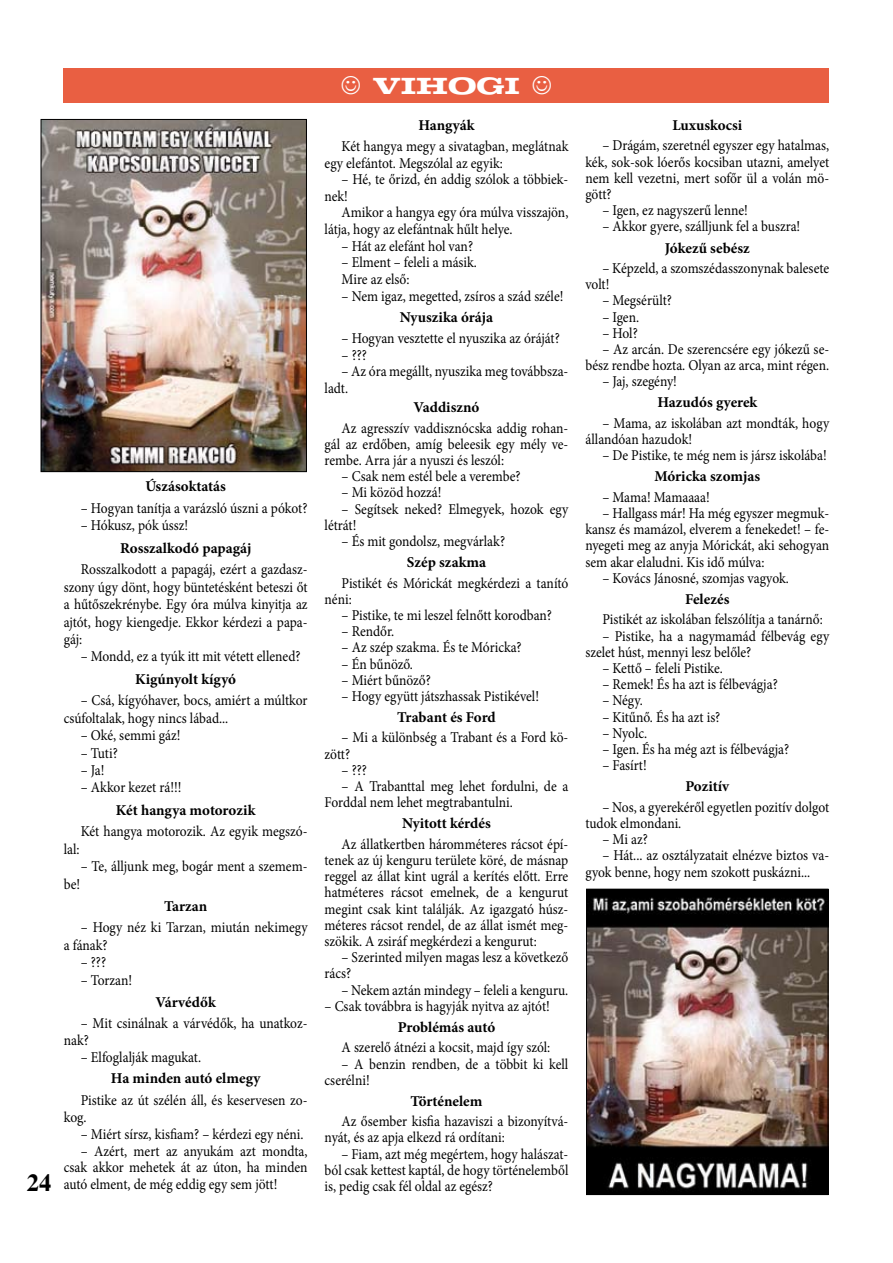
<style>
.page{position:relative;width:893px;height:1263px;background:#fff}
.page>*{position:absolute;margin:0;border:0;box-sizing:border-box;transform-origin:0 0}
.t1{font:700 24px "Clarendon Extended";color:#fff}
.t2{font:700 24px "CG Times";color:#000}
.t3{font:15px/16.2px "Minion Pro";color:#000;scale:.9 1}
.t4{font:700 15px "Minion Pro";color:#000}
</style>
<div class="page">
<div style="left:64px;top:68px;width:765px;height:34px;background:#e95f42"></div>
<img style="left:43px;top:121px;width:262px;height:349px">
<div style="left:41px;top:119px;width:266px;height:353px;border:1px solid #000"></div>
<img style="left:588px;top:891px;width:238px;height:302px">
<div style="left:586px;top:889px;width:242px;height:306px;border:1px solid #000"></div>
<h1 class="t2" style="left:27px;top:1168px;width:13px">24</h1>
<p class="t4" style="left:145px;top:476px;width:82px">Úszásoktatás</p>
<p class="t3" style="left:81px;top:500px;width:253px">– Hogyan tanítja a varázsló úszni a pókot?</p>
<p class="t3" style="left:81px;top:518px;width:121px">– Hókusz, pók ússz!</p>
<p class="t4" style="left:120px;top:537px;width:133px">Rosszalkodó papagáj</p>
<p class="t3" style="left:64px;top:561px;width:272px;line-height:17.4px;text-align:justify;text-indent:17px">Rosszalkodott a papagáj, ezért a gazdasz&shy;szony úgy dönt, hogy büntetésként beteszi őt a hűtőszekrénybe. Egy óra múlva kinyitja az ajtót, hogy kiengedje. Ekkor kérdezi a papa&shy;gáj:</p>
<p class="t3" style="left:81px;top:649px;width:246px">– Mondd, ez a tyúk itt mit vétett ellened?</p>
<p class="t4" style="left:135px;top:668px;width:102px">Kigúnyolt kígyó</p>
<p class="t3" style="left:64px;top:692px;width:272px;line-height:17.4px;text-indent:17px">– Csá, kígyóhaver, bocs, amiért a múltkor csúfoltalak, hogy nincs lábad...</p>
<p class="t3" style="left:81px;top:727px;width:112px">– Oké, semmi gáz!</p>
<p class="t3" style="left:81px;top:745px;width:43px">– Tuti?</p>
<p class="t3" style="left:81px;top:762px;width:28px">– Ja!</p>
<p class="t3" style="left:81px;top:779px;width:113px">– Akkor kezet rá!!!</p>
<p class="t4" style="left:116px;top:799px;width:141px">Két hangya motorozik</p>
<p class="t3" style="left:81px;top:823px;width:253px">Két hangya motorozik. Az egyik megszó-</p>
<p class="t3" style="left:64px;top:841px;width:19px">lal:</p>
<p class="t3" style="left:81px;top:858px;width:253px">– Te, álljunk meg, bogár ment a szemem-</p>
<p class="t3" style="left:64px;top:876px;width:20px">be!</p>
<p class="t4" style="left:164px;top:895px;width:45px">Tarzan</p>
<p class="t3" style="left:64px;top:919px;width:272px;line-height:17.4px;text-indent:17px">– Hogy néz ki Tarzan, miután nekimegy a fának?</p>
<p class="t3" style="left:81px;top:954px;width:30px">– ???</p>
<p class="t3" style="left:81px;top:972px;width:59px">– Torzan!</p>
<p class="t4" style="left:156px;top:991px;width:62px">Várvédők</p>
<p class="t3" style="left:64px;top:1014px;width:272px;line-height:17px;text-indent:17px">– Mit csinálnak a várvédők, ha unatkoz&shy;nak?</p>
<p class="t3" style="left:81px;top:1049px;width:135px">– Elfoglalják magukat.</p>
<p class="t4" style="left:111px;top:1068px;width:151px">Ha minden autó elmegy</p>
<p class="t3" style="left:64px;top:1091px;width:272px;line-height:17px;text-indent:17px">Pistike az út szélén áll, és keservesen zo&shy;kog.</p>
<p class="t3" style="left:81px;top:1126px;width:249px">– Miért sírsz, kisfiam? – kérdezi egy néni.</p>
<p class="t3" style="left:64px;top:1142px;width:272px;line-height:17px;text-align:justify;text-indent:17px">– Azért, mert az anyukám azt mondta, csak akkor mehetek át az úton, ha minden autó elment, de még eddig egy sem jött!</p>
<h1 class="t1" style="left:373px;top:70px;width:148px">VIHOGI</h1>
<p class="t4" style="left:418px;top:115px;width:58px">Hangyák</p>
<p class="t3" style="left:325px;top:138px;width:272px;line-height:16.6px;text-indent:17px">Két hangya megy a sivatagban, meglátnak egy elefántot. Megszólal az egyik:</p>
<p class="t3" style="left:325px;top:171px;width:272px;line-height:16.6px;text-indent:17px">– Hé, te őrizd, én addig szólok a többiek&shy;nek!</p>
<p class="t3" style="left:325px;top:204px;width:272px;line-height:16.6px;text-indent:17px">Amikor a hangya egy óra múlva visszajön, látja, hogy az elefántnak hűlt helye.</p>
<p class="t3" style="left:342px;top:238px;width:148px">– Hát az elefánt hol van?</p>
<p class="t3" style="left:342px;top:254px;width:152px;line-height:16.6px">– Elment – feleli a másik.<br>Mire az első:</p>
<p class="t3" style="left:342px;top:288px;width:248px">– Nem igaz, megetted, zsíros a szád széle!</p>
<p class="t4" style="left:400px;top:307px;width:95px">Nyuszika órája</p>
<p class="t3" style="left:342px;top:330px;width:244px">– Hogyan vesztette el nyuszika az óráját?</p>
<p class="t3" style="left:342px;top:347px;width:30px">– ???</p>
<p class="t3" style="left:325px;top:363px;width:272px;line-height:16.6px;text-indent:17px">– Az óra megállt, nyuszika meg továbbsza&shy;ladt.</p>
<p class="t4" style="left:413px;top:397px;width:67px">Vaddisznó</p>
<p class="t3" style="left:325px;top:420px;width:272px;text-align:justify;text-indent:17px">Az agresszív vaddisznócska addig rohan&shy;gál az erdőben, amíg beleesik egy mély ve&shy;rembe. Arra jár a nyuszi és leszól:</p>
<p class="t3" style="left:342px;top:468px;width:200px">– Csak nem estél bele a verembe?</p>
<p class="t3" style="left:342px;top:484px;width:113px">– Mi közöd hozzá!</p>
<p class="t3" style="left:325px;top:501px;width:272px;text-indent:17px">– Segítsek neked? Elmegyek, hozok egy létrát!</p>
<p class="t3" style="left:342px;top:533px;width:183px">– És mit gondolsz, megvárlak?</p>
<p class="t4" style="left:407px;top:552px;width:81px">Szép szakma</p>
<p class="t3" style="left:325px;top:575px;width:272px;text-indent:17px">Pistikét és Mórickát megkérdezi a tanító néni:</p>
<p class="t3" style="left:342px;top:607px;width:235px">– Pistike, te mi leszel felnőtt korodban?</p>
<p class="t3" style="left:342px;top:623px;width:60px">– Rendőr.</p>
<p class="t3" style="left:342px;top:639px;width:202px">– Az szép szakma. És te Móricka?</p>
<p class="t3" style="left:342px;top:656px;width:81px">– Én bűnöző.</p>
<p class="t3" style="left:342px;top:672px;width:101px">– Miért bűnöző?</p>
<p class="t3" style="left:342px;top:688px;width:221px">– Hogy együtt játszhassak Pistikével!</p>
<p class="t4" style="left:397px;top:707px;width:100px">Trabant és Ford</p>
<p class="t3" style="left:325px;top:730px;width:272px;text-indent:17px">– Mi a különbség a Trabant és a Ford kö&shy;zött?</p>
<p class="t3" style="left:342px;top:762px;width:30px">– ???</p>
<p class="t3" style="left:325px;top:778px;width:272px;text-indent:17px">– A Trabanttal meg lehet fordulni, de a<br>Forddal nem lehet megtrabantulni.</p>
<p class="t4" style="left:402px;top:813px;width:90px">Nyitott kérdés</p>
<p class="t3" style="left:325px;top:836px;width:272px;text-align:justify;text-indent:17px">Az állatkertben háromméteres rácsot épí&shy;tenek az új kenguru területe köré, de másnap reggel az állat kint ugrál a kerítés előtt. Erre hatméteres rácsot emelnek, de a kengurut megint csak kint találják. Az igazgató húsz&shy;méteres rácsot rendel, de az állat ismét meg&shy;szökik. A zsiráf megkérdezi a kengurut:</p>
<p class="t3" style="left:325px;top:949px;width:272px;text-indent:17px">– Szerinted milyen magas lesz a következő rács?</p>
<p class="t3" style="left:342px;top:982px;width:253px">– Nekem aztán mindegy – feleli a kenguru.</p>
<p class="t3" style="left:325px;top:998px;width:252px">– Csak továbbra is hagyják nyitva az ajtót!</p>
<p class="t4" style="left:398px;top:1016px;width:99px">Problémás autó</p>
<p class="t3" style="left:342px;top:1039px;width:233px">A szerelő átnézi a kocsit, majd így szól:</p>
<p class="t3" style="left:325px;top:1056px;width:272px;text-indent:17px">– A benzin rendben, de a többit ki kell cserélni!</p>
<p class="t4" style="left:411px;top:1090px;width:73px">Történelem</p>
<p class="t3" style="left:325px;top:1113px;width:272px;text-indent:17px">Az ősember kisfia hazaviszi a bizonyítvá&shy;nyát, és az apja elkezd rá ordítani:</p>
<p class="t3" style="left:325px;top:1146px;width:272px;text-align:justify;text-indent:17px">– Fiam, azt még megértem, hogy halászat&shy;ból csak kettest kaptál, de hogy történelemből is, pedig csak fél oldal az egész?</p>
<p class="t4" style="left:672px;top:115px;width:71px">Luxuskocsi</p>
<p class="t3" style="left:585px;top:138px;width:272px;text-align:justify;text-indent:17px">– Drágám, szeretnél egyszer egy hatalmas, kék, sok-sok lóerős kocsiban utazni, amelyet nem kell vezetni, mert sofőr ül a volán mö&shy;gött?</p>
<p class="t3" style="left:602px;top:202px;width:163px">– Igen, ez nagyszerű lenne!</p>
<p class="t3" style="left:602px;top:219px;width:221px">– Akkor gyere, szálljunk fel a buszra!</p>
<p class="t4" style="left:665px;top:237px;width:87px">Jókezű sebész</p>
<p class="t3" style="left:585px;top:260px;width:272px;text-indent:17px">– Képzeld, a szomszédasszonynak balesete volt!</p>
<p class="t3" style="left:602px;top:293px;width:79px">– Megsérült?</p>
<p class="t3" style="left:602px;top:309px;width:42px">– Igen.</p>
<p class="t3" style="left:602px;top:325px;width:41px">– Hol?</p>
<p class="t3" style="left:585px;top:341px;width:272px;text-align:right">– Az arcán. De szerencsére egy jókezű se&shy;bész rendbe hozta. Olyan az arca, mint régen.</p>
<p class="t3" style="left:602px;top:374px;width:84px">– Jaj, szegény!</p>
<p class="t4" style="left:657px;top:392px;width:101px">Hazudós gyerek</p>
<p class="t3" style="left:585px;top:415px;width:272px;text-indent:17px">– Mama, az iskolában azt mondták, hogy állandóan hazudok!</p>
<p class="t3" style="left:602px;top:447px;width:251px">– De Pistike, te még nem is jársz iskolába!</p>
<p class="t4" style="left:654px;top:466px;width:107px">Móricka szomjas</p>
<p class="t3" style="left:602px;top:489px;width:121px">– Mama! Mamaaaa!</p>
<p class="t3" style="left:585px;top:505px;width:272px;text-align:justify;text-indent:17px">– Hallgass már! Ha még egyszer megmuk&shy;kansz és mamázol, elverem a fenekedet! – fe&shy;nyegeti meg az anyja Mórickát, aki sehogyan sem akar elaludni. Kis idő múlva:</p>
<p class="t3" style="left:602px;top:570px;width:209px">– Kovács Jánosné, szomjas vagyok.</p>
<p class="t4" style="left:685px;top:589px;width:46px">Felezés</p>
<p class="t3" style="left:602px;top:612px;width:246px">Pistikét az iskolában felszólítja a tanárnő:</p>
<p class="t3" style="left:585px;top:628px;width:272px;text-indent:17px">– Pistike, ha a nagymamád félbevág egy szelet húst, mennyi lesz belőle?</p>
<p class="t3" style="left:602px;top:660px;width:135px">– Kettő – feleli Pistike.</p>
<p class="t3" style="left:602px;top:676px;width:196px">– Remek! És ha azt is félbevágja?</p>
<p class="t3" style="left:602px;top:693px;width:46px">– Négy.</p>
<p class="t3" style="left:602px;top:709px;width:133px">– Kitűnő. És ha azt is?</p>
<p class="t3" style="left:602px;top:725px;width:51px">– Nyolc.</p>
<p class="t3" style="left:602px;top:741px;width:209px">– Igen. És ha még azt is félbevágja?</p>
<p class="t3" style="left:602px;top:757px;width:51px">– Fasírt!</p>
<p class="t4" style="left:685px;top:776px;width:45px">Pozitív</p>
<p class="t3" style="left:585px;top:799px;width:272px;text-indent:17px">– Nos, a gyerekéről egyetlen pozitív dolgot tudok elmondani.</p>
<p class="t3" style="left:602px;top:831px;width:52px">– Mi az?</p>
<p class="t3" style="left:585px;top:847px;width:272px;text-indent:17px">– Hát... az osztályzatait elnézve biztos va&shy;gyok benne, hogy nem szokott puskázni...</p>
</div>
